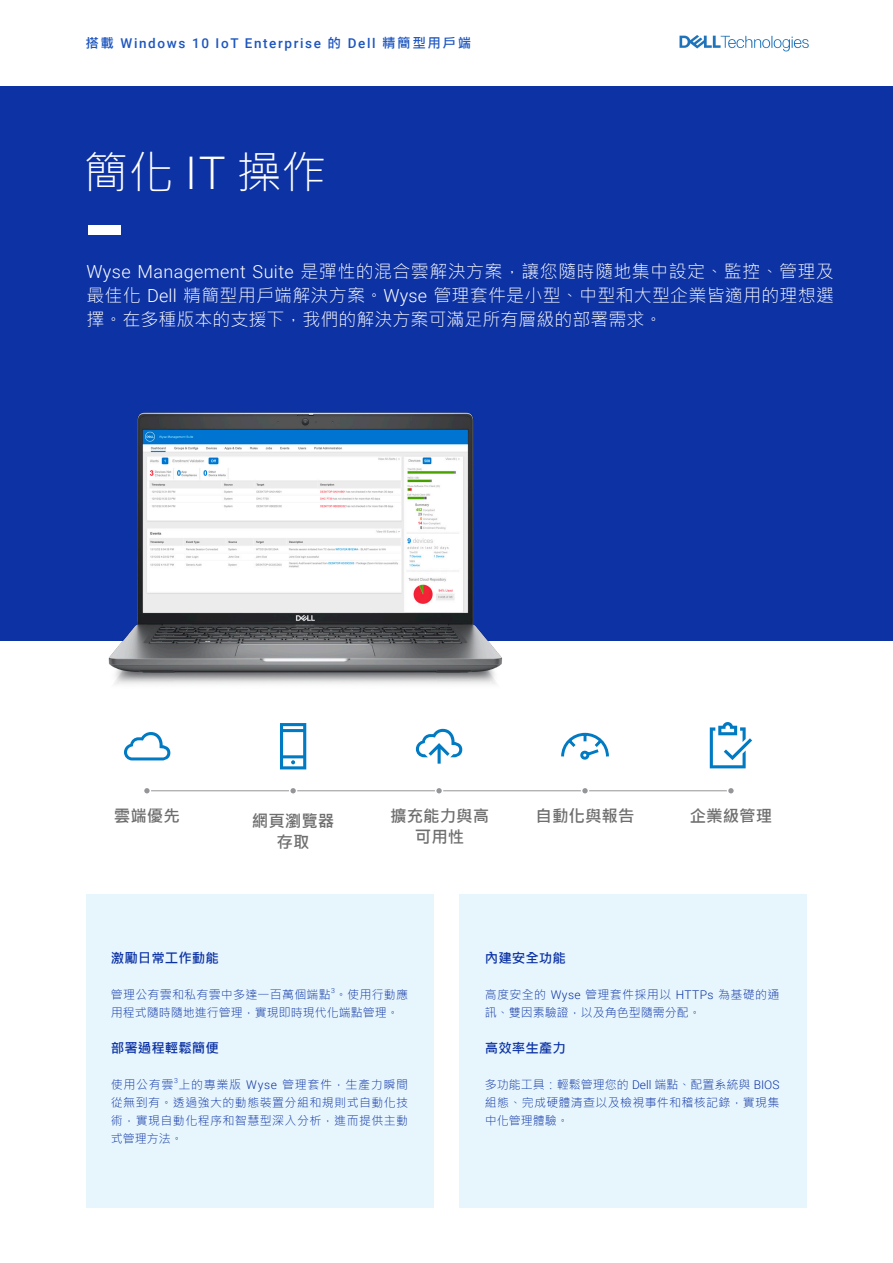
<style>
.page{position:relative;width:893px;height:1263px;background:#fff}
.page>*{position:absolute;margin:0;border:0;box-sizing:border-box;transform-origin:0 0}
.t1{font:300 45px "Microsoft Jheng Hei";color:#fff}
.t2{font:300 18px/24px "Microsoft Jheng Hei";color:#fff;text-align:justify}
.t3{font:700 16.5px/21px "Microsoft Jheng Hei";color:#6e6e6e;text-align:center}
.t4{font:500 13.5px "Roboto";letter-spacing:.12em;color:#1d56c0}
.t5{font:700 13.5px "Microsoft Jheng Hei";color:#0c32a4}
.t6{font:300 12px/18px "Microsoft Jheng Hei";letter-spacing:.025em;color:#0c32a4;text-align:justify}
.t7{font:300 12px "Microsoft Jheng Hei";color:#0c32a4}
.t8{font:300 12px "Microsoft Jheng Hei";letter-spacing:.055em;color:#0c32a4}
.t9{font:300 7.05px "Roboto";color:#0c32a4}
.s1{font-family:"Microsoft Jheng Hei";font-weight:700}
.s2{font-family:"Roboto"}
</style>
<div class="page">
<div style="left:0;top:86px;width:893px;height:555px;background:#0c32a4"></div>
<div style="left:86px;top:894px;width:347px;height:314px;background:#e7f6fd"></div>
<div style="left:460px;top:894px;width:347px;height:314px;background:#e7f6fd"></div>
<div style="left:88px;top:226px;width:33px;height:9px;background:#fff"></div>
<svg style="left:679px;top:35px;width:130px;height:16px"></svg>
<hr style="left:147px;top:790px;width:584px;height:1px;background:#939598">
<svg style="left:561px;top:732px;width:48px;height:28px"></svg>
<svg style="left:710px;top:722px;width:42px;height:46px"></svg>
<svg style="left:416px;top:729px;width:46px;height:35px"></svg>
<svg style="left:124px;top:732px;width:46px;height:28px"></svg>
<svg style="left:280px;top:723px;width:26px;height:46px"></svg>
<div style="left:144px;top:787px;width:6px;height:7px;background:#939598;border-radius:50%"></div>
<div style="left:143px;top:787px;width:8px;height:8px;border:2px solid #fff;border-radius:50%"></div>
<div style="left:290px;top:787px;width:7px;height:7px;background:#939598;border-radius:50%"></div>
<div style="left:289px;top:787px;width:8px;height:8px;border:2px solid #fff;border-radius:50%"></div>
<div style="left:436px;top:787px;width:6px;height:7px;background:#939598;border-radius:50%"></div>
<div style="left:435px;top:787px;width:8px;height:8px;border:2px solid #fff;border-radius:50%"></div>
<div style="left:582px;top:787px;width:6px;height:7px;background:#939598;border-radius:50%"></div>
<div style="left:581px;top:787px;width:8px;height:8px;border:2px solid #fff;border-radius:50%"></div>
<div style="left:727px;top:787px;width:7px;height:7px;background:#939598;border-radius:50%"></div>
<div style="left:727px;top:787px;width:8px;height:8px;border:2px solid #fff;border-radius:50%"></div>
<img style="left:108px;top:412px;width:394px;height:273px">
<p class="t4" style="left:85px;top:33px;width:387px"><span class="s1">搭載</span> Windows 10 IoT Enterprise <span class="s1">的</span> Dell <span class="s1">精簡型用戶端</span></p>
<p class="t1" style="left:83px;top:144px;width:245px">簡化 <span class="s2">IT</span> 操作</p>
<p class="t2" style="left:86px;top:260px;width:749px"><span class="s2">Wyse Management Suite</span> 是彈性的混合雲解決方案，讓您隨時隨地集中設定、監控、管理及最佳化 <span class="s2">Dell</span> 精簡型用戶端解決方案。<span class="s2">Wyse</span> 管理套件是小型、中型和大型企業皆適用的理想選擇。在多種版本的支援下，我們的解決方案可滿足所有層級的部署需求。</p>
<p class="t3" style="left:114px;top:806px;width:67px">雲端優先</p>
<p class="t3" style="left:252px;top:810px;width:84px">網頁瀏覽器存取</p>
<p class="t3" style="left:390px;top:806px;width:100px">擴充能力與高可用性</p>
<p class="t3" style="left:535px;top:806px;width:100px">自動化與報告</p>
<p class="t3" style="left:690px;top:806px;width:84px">企業級管理</p>
<p class="t5" style="left:111px;top:949px;width:109px">激勵日常工作動能</p>
<p class="t6" style="left:111px;top:985px;width:299px">管理公有雲和私有雲中多達一百萬個端點。使用行動應</p>
<p class="t9" style="left:331px;top:985px;width:5px">3</p>
<p class="t7" style="left:111px;top:1004px;width:289px">用程式隨時隨地進行管理，實現即時現代化端點管理。</p>
<p class="t5" style="left:111px;top:1039px;width:109px">部署過程輕鬆簡便</p>
<p class="t8" style="left:111px;top:1076px;width:299px">使用公有雲上的專業版 <span class="s2">Wyse</span> 管理套件，生產力瞬間</p>
<p class="t9" style="left:174px;top:1075px;width:5px">3</p>
<p class="t6" style="left:111px;top:1093px;width:299px">從無到有。透過強大的動態裝置分組和規則式自動化技術，實現自動化程序和智慧型深入分析，進而提供主動式管理方法。</p>
<p class="t5" style="left:485px;top:949px;width:82px">內建安全功能</p>
<p class="t6" style="left:485px;top:985px;width:296px">高度安全的 <span class="s2">Wyse</span> 管理套件採用以 <span class="s2">HTTPs</span> 為基礎的通訊、雙因素驗證，以及角色型隨需分配。</p>
<p class="t5" style="left:485px;top:1039px;width:82px">高效率生產力</p>
<p class="t6" style="left:485px;top:1075px;width:296px">多功能工具：輕鬆管理您的 <span class="s2">Dell</span> 端點、配置系統與 <span class="s2">BIOS</span>組態、完成硬體清查以及檢視事件和稽核記錄，實現集中化管理體驗。</p>
</div>
